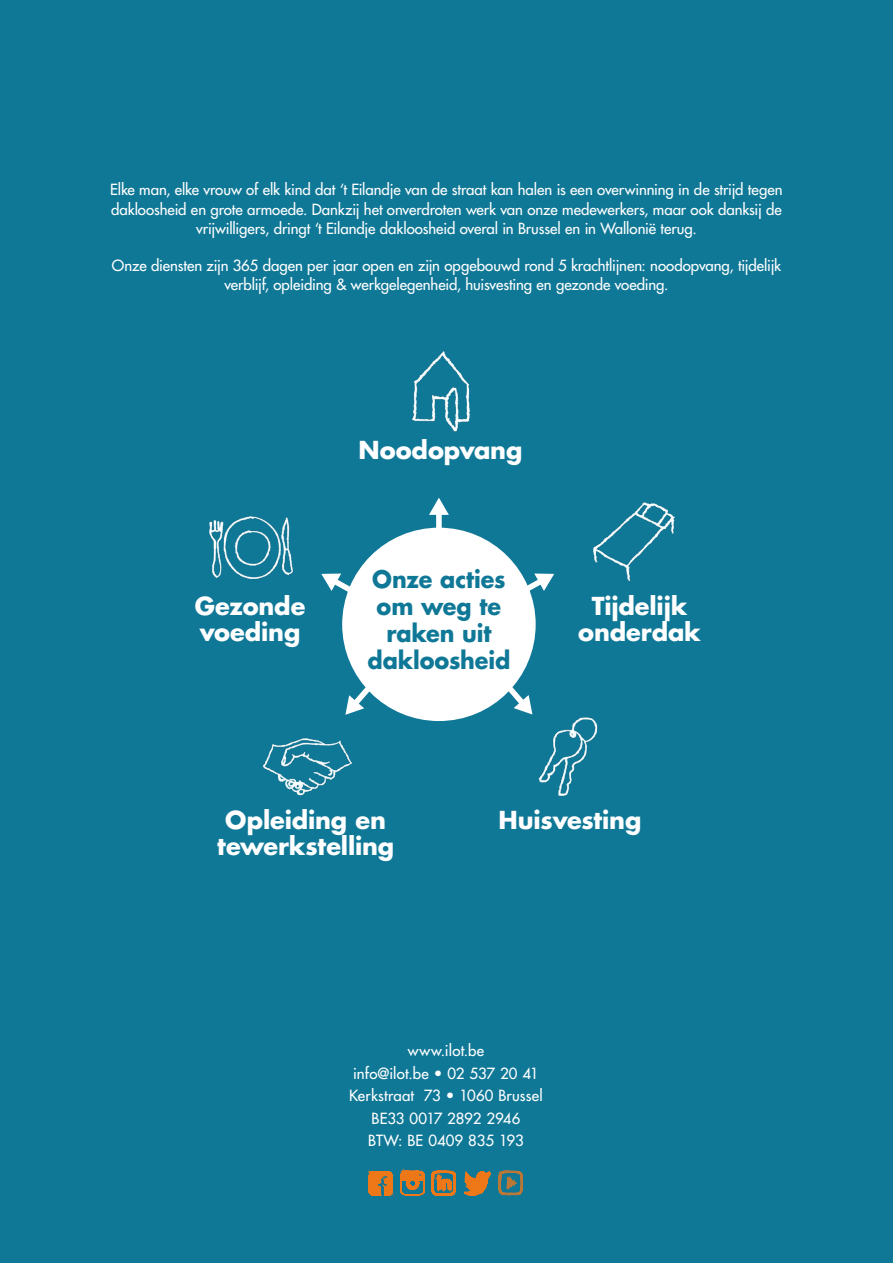
<style>
.page{position:relative;width:893px;height:1263px;background:#107897}
.page>*{position:absolute;margin:0;border:0;box-sizing:border-box;transform-origin:0 0}
.t1{font:700 24.15px/26.5px "Futura Std";letter-spacing:-.005em;color:#fff;text-align:center}
.t2{font:700 23.55px/26.7px "Futura Std";letter-spacing:-.005em;color:#107897;text-align:center;scale:.95 1}
.t3{font:500 15px/22.5px "Futura Std";letter-spacing:-.005em;color:#fff;text-align:center}
</style>
<div class="page">
<svg style="left:369px;top:1171px;width:24px;height:24px"></svg>
<svg style="left:400px;top:1171px;width:25px;height:24px"></svg>
<svg style="left:431px;top:1171px;width:25px;height:24px"></svg>
<svg style="left:499px;top:1171px;width:24px;height:24px"></svg>
<svg style="left:464px;top:1171px;width:26px;height:24px"></svg>
<img style="left:200px;top:496px;width:102px;height:102px;border-radius:51px">
<img style="left:261px;top:716px;width:93px;height:93px;border-radius:47px">
<img style="left:523px;top:709px;width:93px;height:93px;border-radius:47px">
<img style="left:585px;top:490px;width:106px;height:106px;border-radius:53px">
<img style="left:391px;top:342px;width:102px;height:103px;border-radius:51px">
<div style="left:436px;top:509px;width:6px;height:81px;background:#fff"></div>
<svg style="left:429px;top:498px;width:20px;height:17px"></svg>
<svg style="left:321px;top:573px;width:36px;height:42px"></svg>
<svg style="left:345px;top:650px;width:59px;height:65px"></svg>
<svg style="left:476px;top:650px;width:57px;height:64px"></svg>
<svg style="left:521px;top:573px;width:33px;height:42px"></svg>
<div style="left:342px;top:528px;width:194px;height:193px;background:#fff;border-radius:50%"></div>
<p class="t3" style="left:110px;top:180px;width:674px;line-height:19.5px">Elke man, elke vrouw of elk kind dat ‘t Eilandje van de straat kan halen is een overwinning in de strijd tegen dakloosheid en grote armoede. Dankzij het onverdroten werk van onze medewerkers, maar ook danksij de vrijwilligers, dringt ‘t Eilandje dakloosheid overal in Brussel en in Wallonië terug.</p>
<p class="t3" style="left:112px;top:256px;width:671px;line-height:19.5px">Onze diensten zijn 365 dagen per jaar open en zijn opgebouwd rond 5 krachtlijnen: noodopvang, tijdelijk verblijf, opleiding &amp; werkgelegenheid, huisvesting en gezonde voeding.</p>
<h1 class="t1" style="left:195px;top:592px;width:112px;text-align:left">Gezonde voeding</h1>
<h1 class="t1" style="left:358px;top:437px;width:165px">Noodopvang</h1>
<h2 class="t2" style="left:368px;top:566px;width:152px">Onze acties om weg te raken uit dakloosheid</h2>
<h1 class="t1" style="left:578px;top:592px;width:124px">Tijdelijk onderdak</h1>
<h1 class="t1" style="left:217px;top:806px;width:178px">Opleiding en tewerkstelling</h1>
<h1 class="t1" style="left:499px;top:806px;width:144px">Huisvesting</h1>
<p class="t3" style="left:349px;top:1040px;width:195px">www.ilot.be<br>info@ilot.be • 02 537 20 41<br>Kerkstraat 73 • 1060 Brussel<br>BE33 0017 2892 2946<br>BTW: BE 0409 835 193</p>
</div>
